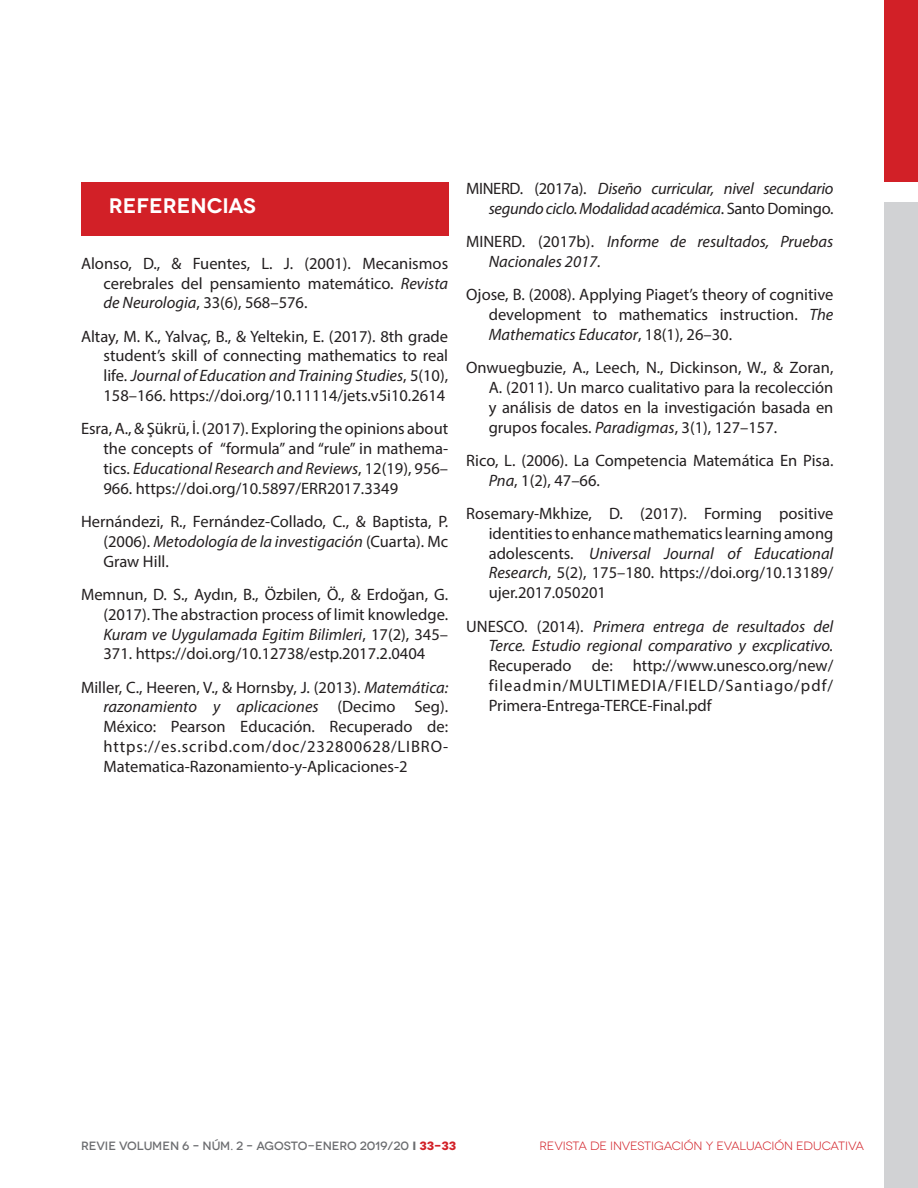
<style>
.page{position:relative;width:918px;height:1188px;background:#fff}
.page>*{position:absolute;margin:0;border:0;box-sizing:border-box;transform-origin:0 0}
.t1{font:600 21px "Novecentowide";color:#fff}
.t2{font:16.5px/19.8px "Myriad Pro";color:#231f20;text-align:justify}
.t3{font:italic 16.5px/19.8px "Myriad Pro";color:#231f20}
.t4{font:italic 16.5px/19.8px "Myriad Pro";letter-spacing:-.02em;color:#231f20;text-align:right}
.t5{font:500 12px "Novecentowide";color:#6c6d70}
.t6{font:12px "Novecentowide";letter-spacing:-.01em;color:#d22027}
.s1{font-style:italic}
.s2{font-style:normal}
.s3{font-weight:700}
.s4{font-weight:700;color:#d22027}
</style>
<div class="page">
<div style="left:885px;top:0;width:33px;height:182px;background:#d22027"></div>
<div style="left:885px;top:202px;width:33px;height:986px;background:#d1d2d4"></div>
<div style="left:81px;top:182px;width:368px;height:53px;background:#d22027"></div>
<p class="t1" style="left:109px;top:193px;width:149px">REFERENCIAS</p>
<p class="t2" style="left:104px;top:253px;width:346px;text-indent:-23px">Alonso, D., &amp; Fuentes, L. J. (2001). Mecanismos cerebrales del pensamiento matemático. <span class="s1">Revista de Neurologia</span>, 33(6), 568–576.</p>
<p class="t2" style="left:104px;top:326px;width:346px;text-indent:-23px">Altay, M. K., Yalvaç, B., &amp; Yeltekin, E. (2017). 8th grade student’s skill of connecting mathematics to real life. <span class="s1">Journal of Education and Training Studies</span>, 5(10), 158–166. https://doi.org/10.11114/jets.v5i10.2614</p>
<p class="t2" style="left:104px;top:419px;width:346px;text-indent:-23px">Esra, A., &amp; Şükrü, İ. (2017). Exploring the opinions about the concepts of “formula” and “rule” in mathema&shy;tics. <span class="s1">Educational Research and Reviews</span>, 12(19), 956– 966. https://doi.org/10.5897/ERR2017.3349</p>
<p class="t2" style="left:104px;top:511px;width:346px;text-indent:-23px">Hernándezi, R., Fernández-Collado, C., &amp; Baptista, P. (2006). <span class="s1">Metodología de la investigación</span> (Cuarta). Mc Graw Hill.</p>
<p class="t2" style="left:104px;top:584px;width:346px;text-indent:-23px">Memnun, D. S., Aydın, B., Özbilen, Ö., &amp; Erdoğan, G. (2017). The abstraction process of limit knowledge.<br><span class="s1">Kuram ve Uygulamada Egitim Bilimleri</span>, 17(2), 345– 371. https://doi.org/10.12738/estp.2017.2.0404</p>
<p class="t2" style="left:104px;top:677px;width:346px;text-indent:-23px">Miller, C., Heeren, V., &amp; Hornsby, J. (2013). <span class="s1">Matemática: razonamiento y aplicaciones</span> (Decimo Seg).<br>México: Pearson Educación. Recuperado de: https://es.scribd.com/doc/232800628/LIBRO-Matematica-Razonamiento-y-Aplicaciones-2</p>
<p class="t4" style="left:466px;top:178px;width:369px"><span class="s2">MINERD. (2017a).</span> Diseño curricular, nivel secundario segundo ciclo. Modalidad académica<span class="s2">. Santo Domingo.</span></p>
<p class="t3" style="left:489px;top:232px;width:346px;text-indent:-23px"><span class="s2">MINERD. (2017b).</span> Informe de resultados, Pruebas<br>Nacionales 2017.</p>
<p class="t2" style="left:489px;top:285px;width:346px;text-indent:-23px">Ojose, B. (2008). Applying Piaget’s theory of cognitive development to mathematics instruction. <span class="s1">The Mathematics Educator</span>, 18(1), 26–30.</p>
<p class="t2" style="left:489px;top:358px;width:346px;text-indent:-23px">Onwuegbuzie, A., Leech, N., Dickinson, W., &amp; Zoran, A. (2011). Un marco cualitativo para la recolección y análisis de datos en la investigación basada en grupos focales. <span class="s1">Paradigmas</span>, 3(1), 127–157.</p>
<p class="t2" style="left:489px;top:450px;width:346px;text-indent:-23px">Rico, L. (2006). La Competencia Matemática En Pisa.<br><span class="s1">Pna</span>, 1(2), 47–66.</p>
<p class="t2" style="left:489px;top:503px;width:346px;text-indent:-23px">Rosemary-Mkhize, D. (2017). Forming positive identities to enhance mathematics learning among adolescents. <span class="s1">Universal Journal of Educational Research</span>, 5(2), 175–180. https://doi.org/10.13189/ ujer.2017.050201</p>
<p class="t3" style="left:466px;top:616px;width:369px;text-align:right"><span class="s2">UNESCO. (2014).</span> Primera entrega de resultados del<br>Terce. Estudio regional comparativo y excplicativo.</p>
<p class="t2" style="left:489px;top:655px;width:346px">Recuperado de: http://www.unesco.org/new/ fileadmin/MULTIMEDIA/FIELD/Santiago/pdf/ Primera-Entrega-TERCE-Final.pdf</p>
<p class="t5" style="left:81px;top:1139px;width:377px">REVIE VOLUMEN 6 – NÚM. 2 – AGOSTO-ENERO 2019/20 <span class="s3">i</span> <span class="s4">33-33</span></p>
<p class="t6" style="left:539px;top:1139px;width:326px">REVISTA DE INVESTIGACIÓN Y EVALUACIÓN EDUCATIVA</p>
</div>
